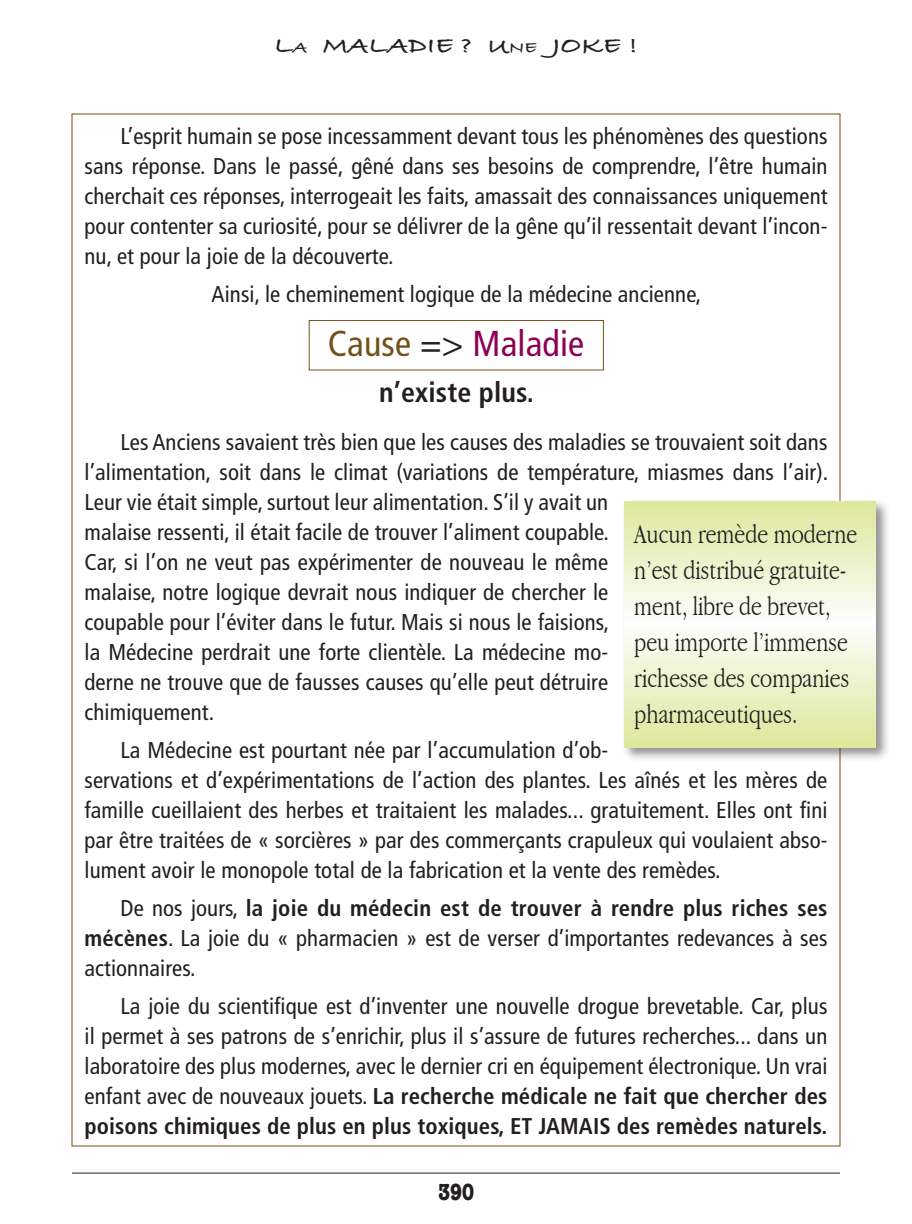
<style>
.page{position:relative;width:912px;height:1224px;background:#fff}
.page>*{position:absolute;margin:0;border:0;box-sizing:border-box;transform-origin:0 0}
.t1{font:condensed 36px "Frutiger";letter-spacing:.005em;color:#8d0052}
.t2{font:300 condensed 28px/36px "Garamond";color:#231f20;scale:.96 1}
.t3{font:700 condensed 28px "Frutiger";letter-spacing:.005em;color:#231f20}
.t4{font:700 condensed 24px "American Typewriter";color:#231f20}
.t5{font:700 23.8px "Bradley Hand ITCTT";letter-spacing:.01em;color:#231f20;scale:1.2 1}
.t6{font:condensed 22.8px/30px "Frutiger";letter-spacing:.005em;color:#231f20;text-align:justify}
.s1{font-size:16.6px}
.s2{color:#71521a}
.s3{color:#231f20}
.s4{font-weight:700}
</style>
<div class="page">
<hr style="left:72px;top:1173px;width:768px;height:1px;background:#231f20">
<div style="left:309px;top:320px;width:295px;height:50px;border:1px solid #71521a"></div>
<div style="left:622px;top:499px;width:268px;height:264px;background:#231f20;opacity:.5"></div>
<svg style="left:624px;top:502px;width:252px;height:246px"></svg>
<p class="t5" style="left:274px;top:27px;width:304px">L<span class="s1">a</span> MALADIE ? U<span class="s1">ne</span> JOKE !</p>
<p class="t6" style="left:84px;top:121px;width:745px;text-indent:36px">L’esprit humain se pose incessamment devant tous les phénomènes des questions sans réponse. Dans le passé, gêné dans ses besoins de comprendre, l’être humain cherchait ces réponses, interrogeait les faits, amassait des connaissances uniquement pour contenter sa curiosité, pour se délivrer de la gêne qu’il ressentait devant l’incon&shy;nu, et pour la joie de la découverte.</p>
<p class="t6" style="left:212px;top:279px;width:491px">Ainsi, le cheminement logique de la médecine ancienne,</p>
<h1 class="t1" style="left:328px;top:322px;width:258px"><span class="s2">Cause</span> <span class="s3">=&gt;</span> Maladie</h1>
<p class="t3" style="left:379px;top:375px;width:156px">n’existe plus.</p>
<p class="t6" style="left:84px;top:427px;width:745px;text-align:left;text-indent:36px">Les Anciens savaient très bien que les causes des maladies se trouvaient soit dans l’alimentation, soit dans le climat (variations de température, miasmes dans l’air).<br>Leur vie était simple, surtout leur alimentation. S’il y avait un<br>malaise ressenti, il était facile de trouver l’aliment coupable.<br>Car, si l’on ne veut pas expérimenter de nouveau le même<br>malaise, notre logique devrait nous indiquer de chercher le<br>coupable pour l’éviter dans le futur. Mais si nous le faisions,<br>la Médecine perdrait une forte clientèle. La médecine mo-<br>derne ne trouve que de fausses causes qu’elle peut détruire<br>chimiquement.</p>
<p class="t6" style="left:84px;top:735px;width:745px;text-align:left;text-indent:36px">La Médecine est pourtant née par l’accumulation d’ob-<br>servations et d’expérimentations de l’action des plantes. Les aînés et les mères de famille cueillaient des herbes et traitaient les malades... gratuitement. Elles ont fini par être traitées de « sorcières » par des commerçants crapuleux qui voulaient abso&shy;lument avoir le monopole total de la fabrication et la vente des remèdes.</p>
<p class="t6" style="left:84px;top:893px;width:745px;text-indent:36px">De nos jours, <span class="s4">la joie du médecin est de trouver à rendre plus riches ses mécènes</span>. La joie du « pharmacien » est de verser d’importantes redevances à ses actionnaires.</p>
<p class="t6" style="left:84px;top:991px;width:745px;text-indent:36px">La joie du scientifique est d’inventer une nouvelle drogue brevetable. Car, plus il permet à ses patrons de s’enrichir, plus il s’assure de futures recherches... dans un laboratoire des plus modernes, avec le dernier cri en équipement électronique. Un vrai enfant avec de nouveaux jouets. <span class="s4">La recherche médicale ne fait que chercher des poisons chimiques de plus en plus toxiques, ET JAMAIS des remèdes naturels.</span></p>
<p class="t2" style="left:634px;top:516px;width:234px">Aucun remède moderne n’est distribué gratuite&shy;ment, libre de brevet, peu importe l’immense richesse des companies pharmaceutiques.</p>
<p class="t4" style="left:438px;top:1172px;width:37px">390</p>
</div>
